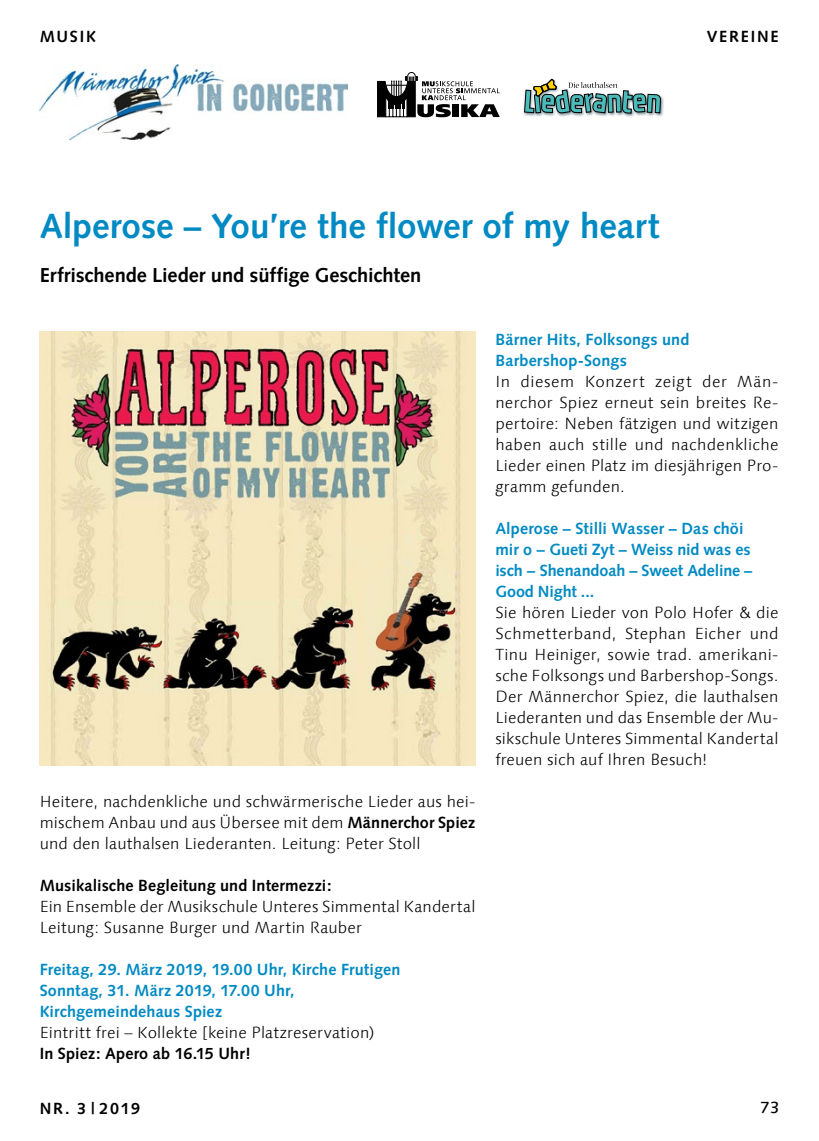
<style>
.page{position:relative;width:819px;height:1141px;background:#fff}
.page>*{position:absolute;margin:0;border:0;box-sizing:border-box;transform-origin:0 0}
.t1{font:700 35px "Syntax";color:#008ac3}
.t2{font:700 20.12px "Syntax";letter-spacing:-.005em;color:#000}
.t3{font:300 16.1px/21px "Linotype Syntax Com";letter-spacing:.01em;color:#000;text-align:justify}
.t4{font:700 16.1px/21px "Syntax";letter-spacing:.005em;color:#008ac3}
.t5{font:700 16.1px "Syntax";letter-spacing:.01em;color:#000}
.t6{font:700 16.1px "Syntax";letter-spacing:.11em;color:#000}
.t7{font:500 16.1px "Linotype Syntax Com";color:#000}
.s1{font-family:"Syntax";font-weight:700}
</style>
<div class="page">
<img style="left:40px;top:331px;width:435px;height:434px">
<img style="left:40px;top:64px;width:307px;height:76px">
<svg style="left:377px;top:72px;width:122px;height:45px"></svg>
<img style="left:523px;top:96px;width:141px;height:20px">
<svg style="left:524px;top:78px;width:137px;height:39px"></svg>
<p class="t5" style="left:40px;top:27px;width:58px">MUSIK</p>
<p class="t6" style="left:706px;top:27px;width:73px">VEREINE</p>
<h1 class="t1" style="left:40px;top:206px;width:621px">Alperose – You’re the flower of my heart</h1>
<p class="t2" style="left:40px;top:264px;width:383px">Erfrischende Lieder und süffige Geschichten</p>
<p class="t3" style="left:40px;top:791px;width:437px">Heitere, nachdenkliche und schwärmerische Lieder aus hei&shy;mischem Anbau und aus Übersee mit dem <span class="s1">Männerchor Spiez </span>und den lauthalsen Liederanten. Leitung: Peter Stoll</p>
<p class="t5" style="left:40px;top:876px;width:293px">Musikalische Begleitung und Intermezzi:</p>
<p class="t3" style="left:40px;top:896px;width:437px">Ein Ensemble der Musikschule Unteres Simmental Kandertal<br>Leitung: Susanne Burger und Martin Rauber</p>
<p class="t4" style="left:40px;top:959px;width:362px">Freitag, 29. März 2019, 19.00 Uhr, Kirche Frutigen<br>Sonntag, 31. März 2019, 17.00 Uhr,<br>Kirchgemeindehaus Spiez</p>
<p class="t3" style="left:40px;top:1022px;width:336px">Eintritt frei – Kollekte [keine Platzreservation)</p>
<p class="t5" style="left:40px;top:1044px;width:213px">In Spiez: Apero ab 16.15 Uhr!</p>
<p class="t5" style="left:40px;top:1099px;width:102px">NR. 3 | 2019</p>
<p class="t4" style="left:495px;top:329px;width:195px">Bärner Hits, Folksongs und<br>Barbershop-Songs</p>
<p class="t3" style="left:495px;top:371px;width:285px">In diesem Konzert zeigt der Män&shy;nerchor Spiez erneut sein breites Re&shy;pertoire: Neben fätzigen und witzigen haben auch stille und nachdenkliche Lieder einen Platz im diesjährigen Pro&shy;gramm gefunden.</p>
<p class="t4" style="left:495px;top:518px;width:258px">Alperose – Stilli Wasser – Das chöi mir o – Gueti Zyt – Weiss nid was es isch – Shenandoah – Sweet Adeline –<br>Good Night ...</p>
<p class="t3" style="left:495px;top:602px;width:285px">Sie hören Lieder von Polo Hofer &amp; die Schmetterband, Stephan Eicher und Tinu Heiniger, sowie trad. amerikani&shy;sche Folksongs und Barbershop-Songs.<br>Der Männerchor Spiez, die lauthalsen Liederanten und das Ensemble der Mu&shy;sikschule Unteres Simmental Kandertal freuen sich auf Ihren Besuch!</p>
<p class="t7" style="left:760px;top:1097px;width:21px">73</p>
</div>
